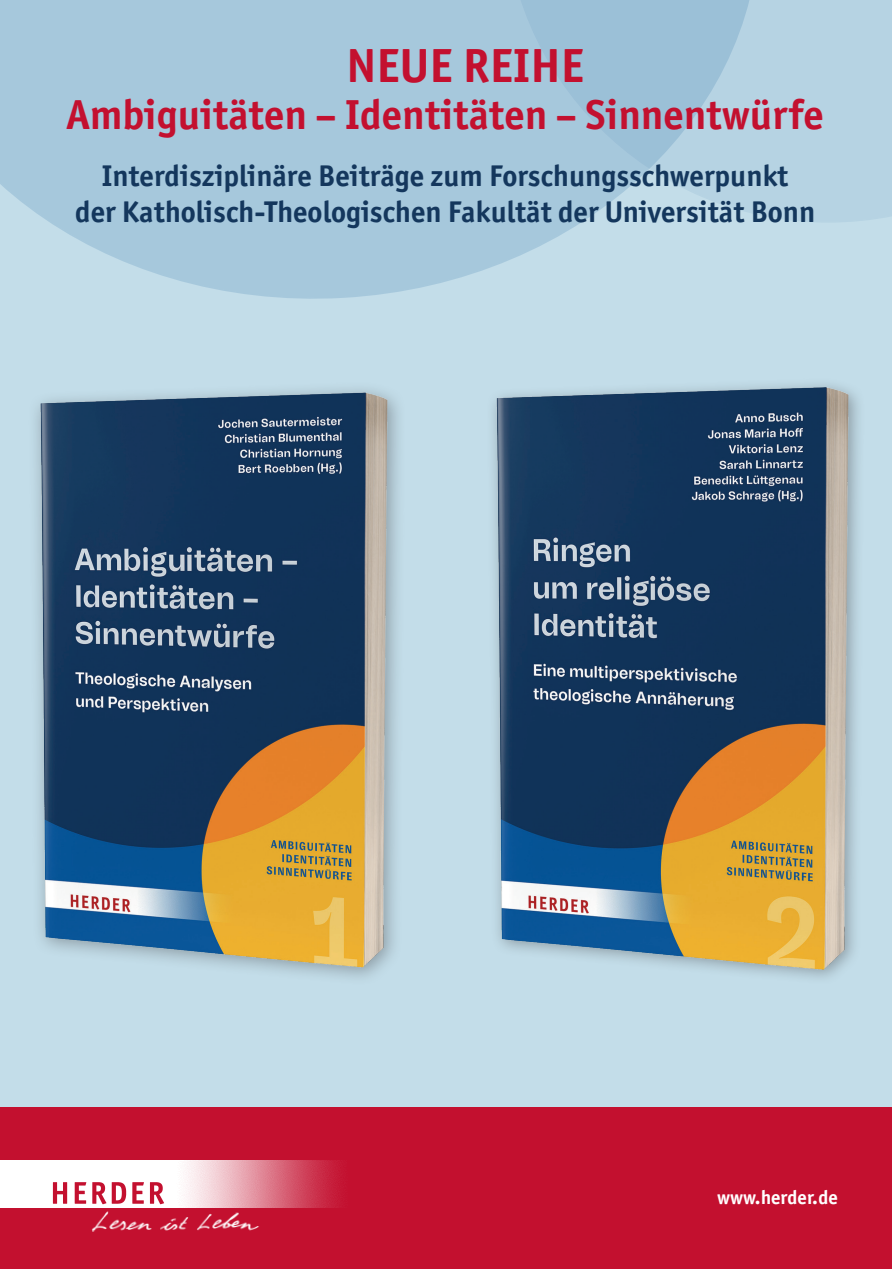
<style>
.page{position:relative;width:892px;height:1269px;background:#fff}
.page>*{position:absolute;margin:0;border:0;box-sizing:border-box;transform-origin:0 0}
.t1{font:700 48px "Officina Sans ITC Pro";letter-spacing:.005em;color:#c3102f}
.t2{font:700 42px "Officina Sans ITC Pro";color:#c3102f}
.t3{font:700 30px/36px "Officina Sans ITC Pro";color:#14375d;text-align:center}
.t4{font:700 19.5px "Officina Sans ITC Pro";color:#fff}
</style>
<div class="page">
<div style="left:0;top:0;width:891px;height:1223px;background:#c3dde9"></div>
<img style="left:35px;top:389px;width:364px;height:589px">
<img style="left:493px;top:384px;width:366px;height:594px">
<div style="left:0;top:1107px;width:891px;height:161px;background:#c3102f"></div>
<img style="left:174px;top:1160px;width:166px;height:47px">
<img style="left:18px;top:1160px;width:156px;height:47px">
<img style="left:0;top:1160px;width:18px;height:47px">
<img style="left:91px;top:1206px;width:170px;height:26px">
<div style="left:769px;top:0;width:122px;height:222px;background:#b6d3e3"></div>
<svg style="left:0;top:0;width:769px;height:299px"></svg>
<svg style="left:889px;top:0;width:3px;height:4px"></svg>
<h1 class="t1" style="left:346px;top:36px;width:239px">NEUE REIHE</h1>
<h2 class="t2" style="left:66px;top:88px;width:758px">Ambiguitäten – Identitäten – Sinnentwürfe</h2>
<p class="t3" style="left:75px;top:157px;width:741px">Interdisziplinäre Beiträge zum Forschungsschwerpunkt<br>der Katholisch-Theologischen Fakultät der Universität Bonn</p>
<p class="t4" style="left:717px;top:1185px;width:122px">www.herder.de</p>
</div>
